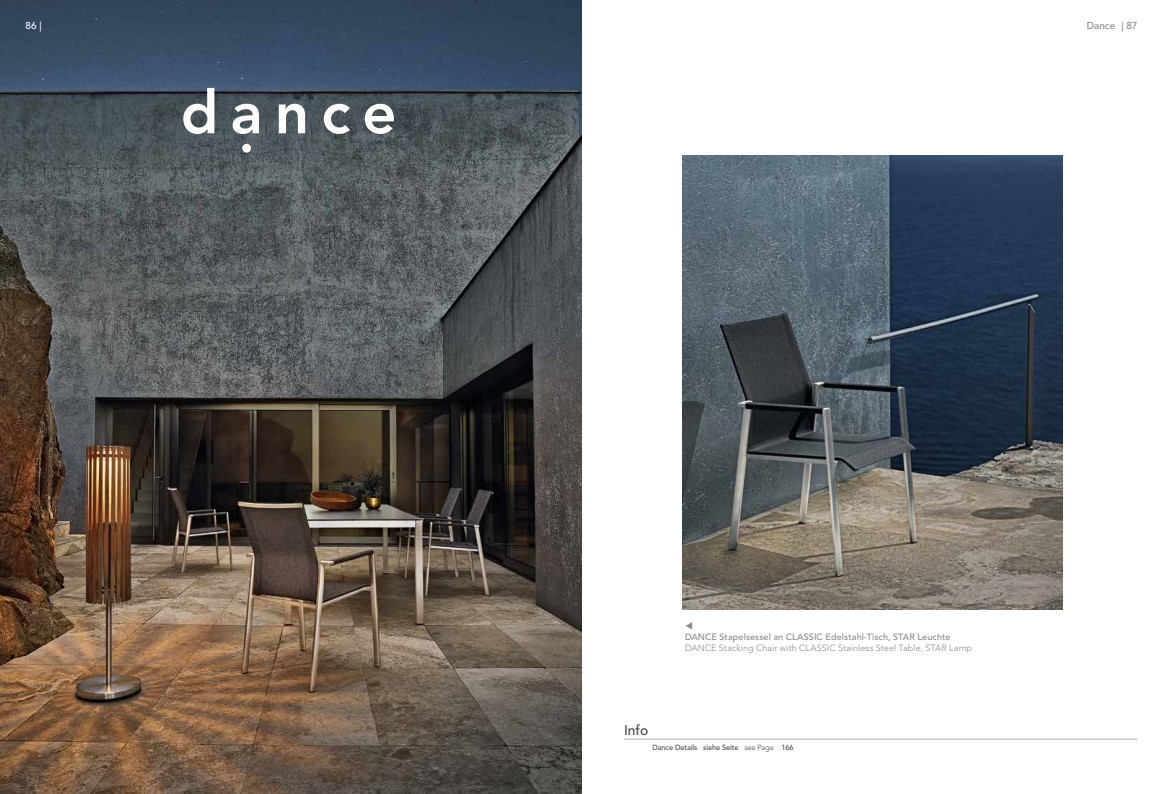
<style>
.page{position:relative;width:1163px;height:794px;background:#fff}
.page>*{position:absolute;margin:0;border:0;box-sizing:border-box;transform-origin:0 0}
.t1{font:800 60px "Avenir LT Std";letter-spacing:.2em;color:#fff}
.t2{font:500 14px "Avenir LT Std";color:#484847}
.t3{font:500 10px "Avenir LT Std";color:#888988}
.t4{font:500 10px "Avenir LT Std";color:#fff}
.t5{font:300 9px "Avenir LT Std";letter-spacing:.01em;color:#888988}
.t6{font:500 9px "Avenir LT Std";letter-spacing:.015em;color:#888988}
.t7{font:500 7.5px "Avenir LT Std";letter-spacing:-.01em;color:#484847}
.s1{font-weight:300}
</style>
<div class="page">
<img style="left:0;top:0;width:581px;height:794px">
<img style="left:682px;top:156px;width:380px;height:453px">
<div style="left:242px;top:144px;width:9px;height:9px;background:#fff;border-radius:50%"></div>
<hr style="left:624px;top:739px;width:513px;height:1px;background:#a9a9aa">
<p class="t4" style="left:26px;top:20px;width:18px">86 |</p>
<p class="t3" style="left:1086px;top:20px;width:52px">Dance | 87</p>
<h1 class="t1" style="left:181px;top:77px;width:217px">dance</h1>
<h2 class="t2" style="left:624px;top:722px;width:26px">Info</h2>
<p class="t6" style="left:685px;top:632px;width:267px">DANCE Stapelsessel an CLASSIC Edelstahl-Tisch, STAR Leuchte</p>
<p class="t5" style="left:685px;top:643px;width:288px">DANCE Stacking Chair with CLASSIC Stainless Steel Table, STAR Lamp</p>
<p class="t7" style="left:652px;top:743px;width:143px">Dance Details siehe Seite <span class="s1">see Page</span> 166</p>
</div>
